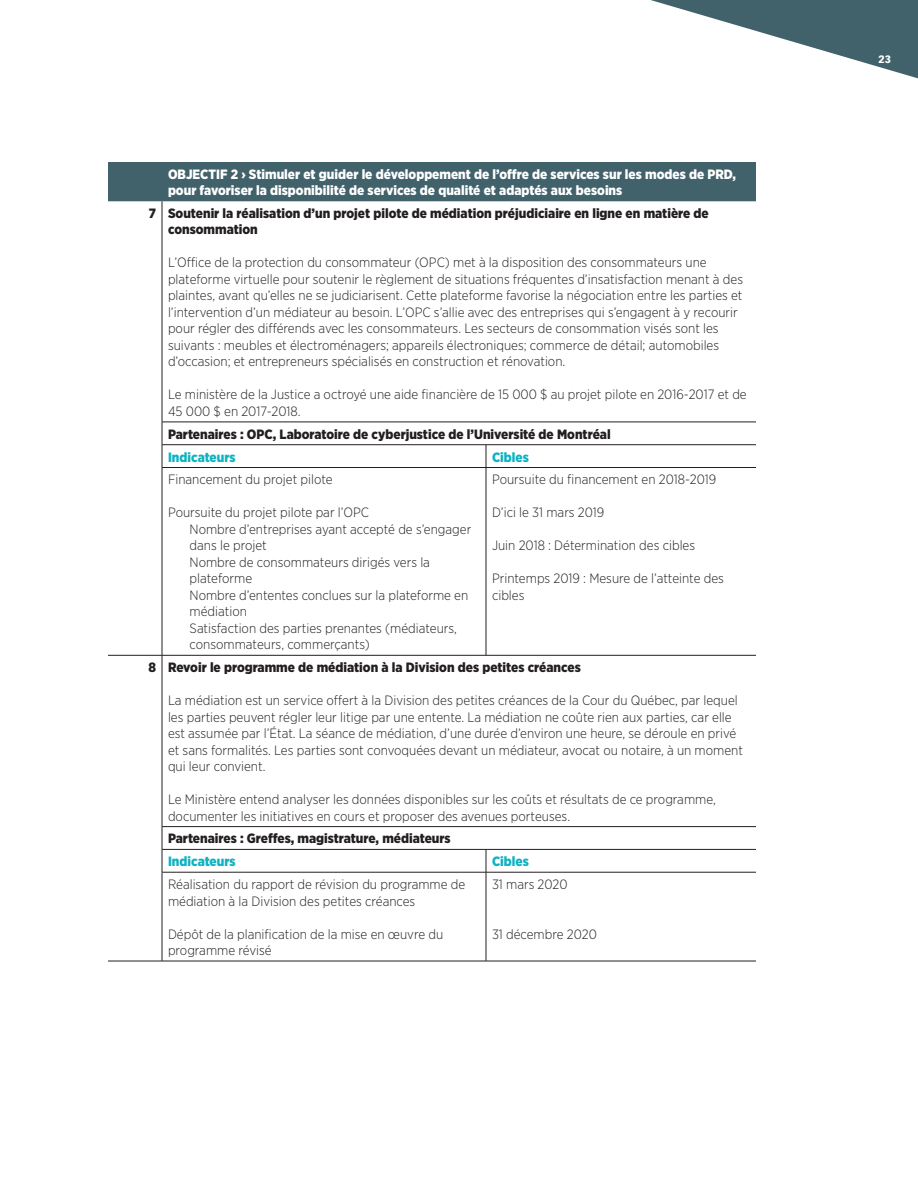
<style>
.page{position:relative;width:918px;height:1188px;background:#fff}
.page>*{position:absolute;margin:0;border:0;box-sizing:border-box;transform-origin:0 0}
.Tablo-p{font:300 13.5px/16.5px "Gotham Narrow";color:#231f20}
.Tablo-H{font:900 13.5px/16.5px "Gotham Narrow";color:#231f20}
.Tablo-pp{font:300 13.5px/16.5px "Gotham Narrow";color:#231f20}
.Tablo-H-2{font:900 13.5px/16.5px "Gotham Narrow";color:#fff}
.Tablo-H-3{font:900 13.5px "Gotham Narrow";color:#0eb2c1}
.t1{font:900 10.5px "Vectora LH";color:#fff}
</style>
<div class="page">
<svg style="left:651px;top:0;width:267px;height:79px"></svg>
<div style="left:108px;top:162px;width:648px;height:39px;background:#42626b"></div>
<hr style="left:162px;top:201px;width:1px;height:221px;background:#231f20">
<hr style="left:162px;top:422px;width:324px;height:1px;background:#231f20">
<hr style="left:486px;top:422px;width:270px;height:1px;background:#231f20">
<hr style="left:162px;top:444px;width:324px;height:1px;background:#231f20">
<svg style="left:162px;top:422px;width:1px;height:45px"></svg>
<hr style="left:486px;top:444px;width:270px;height:1px;background:#231f20">
<svg style="left:486px;top:445px;width:1px;height:22px"></svg>
<hr style="left:162px;top:467px;width:324px;height:1px;background:#231f20">
<hr style="left:162px;top:468px;width:1px;height:187px;background:#231f20">
<hr style="left:486px;top:467px;width:270px;height:1px;background:#231f20">
<hr style="left:486px;top:468px;width:1px;height:187px;background:#231f20">
<hr style="left:162px;top:655px;width:324px;height:1px;background:#231f20">
<hr style="left:162px;top:655px;width:1px;height:171px;background:#231f20">
<hr style="left:486px;top:655px;width:270px;height:1px;background:#231f20">
<hr style="left:162px;top:826px;width:324px;height:1px;background:#231f20">
<hr style="left:486px;top:826px;width:270px;height:1px;background:#231f20">
<hr style="left:162px;top:849px;width:324px;height:1px;background:#231f20">
<svg style="left:162px;top:827px;width:1px;height:45px"></svg>
<hr style="left:486px;top:849px;width:270px;height:1px;background:#231f20">
<svg style="left:486px;top:850px;width:1px;height:22px"></svg>
<hr style="left:162px;top:872px;width:324px;height:1px;background:#231f20">
<hr style="left:162px;top:872px;width:1px;height:89px;background:#231f20">
<hr style="left:486px;top:872px;width:270px;height:1px;background:#231f20">
<hr style="left:486px;top:872px;width:1px;height:89px;background:#231f20">
<hr style="left:108px;top:961px;width:54px;height:1px;background:#231f20">
<hr style="left:162px;top:961px;width:324px;height:1px;background:#231f20">
<hr style="left:486px;top:961px;width:270px;height:1px;background:#231f20">
<hr style="left:108px;top:655px;width:54px;height:1px;background:#231f20">
<p class="Tablo-H-2" style="left:168px;top:166px;width:570px">OBJECTIF 2 › Stimuler et guider le développement de l’offre de services sur les modes de PRD, pour favoriser la disponibilité de services de qualité et adaptés aux besoins</p>
<p class="Tablo-H" style="left:149px;top:205px;width:9px">7</p>
<p class="Tablo-H" style="left:168px;top:205px;width:542px">Soutenir la réalisation d’un projet pilote de médiation préjudiciaire en ligne en matière de consommation</p>
<p class="Tablo-p" style="left:168px;top:254px;width:577px">L’Office de la protection du consommateur (OPC) met à la disposition des consommateurs une plateforme virtuelle pour soutenir le règlement de situations fréquentes d’insatisfaction menant à des plaintes, avant qu’elles ne se judiciarisent. Cette plateforme favorise la négociation entre les parties et l’intervention d’un médiateur au besoin. L’OPC s’allie avec des entreprises qui s’engagent à y recourir pour régler des différends avec les consommateurs. Les secteurs de consommation visés sont les suivants : meubles et électroménagers; appareils électroniques; commerce de détail; automobiles d’occasion; et entrepreneurs spécialisés en construction et rénovation.</p>
<p class="Tablo-p" style="left:168px;top:386px;width:580px">Le ministère de la Justice a octroyé une aide financière de 15 000 $ au projet pilote en 2016-2017 et de<br>45 000 $ en 2017-2018.</p>
<p class="Tablo-H" style="left:168px;top:426px;width:444px">Partenaires : OPC, Laboratoire de cyberjustice de l’Université de Montréal</p>
<p class="Tablo-H-3" style="left:168px;top:448px;width:69px">Indicateurs</p>
<p class="Tablo-H-3" style="left:492px;top:448px;width:38px">Cibles</p>
<p class="Tablo-p" style="left:168px;top:471px;width:166px">Financement du projet pilote</p>
<p class="Tablo-p" style="left:168px;top:504px;width:203px">Poursuite du projet pilote par l’OPC</p>
<p class="Tablo-pp" style="left:190px;top:520px;width:283px">Nombre d’entreprises ayant accepté de s’engager dans le projet</p>
<p class="Tablo-pp" style="left:190px;top:553px;width:242px">Nombre de consommateurs dirigés vers la plateforme</p>
<p class="Tablo-pp" style="left:190px;top:586px;width:280px">Nombre d’ententes conclues sur la plateforme en médiation</p>
<p class="Tablo-pp" style="left:190px;top:619px;width:269px">Satisfaction des parties prenantes (médiateurs, consommateurs, commerçants)</p>
<p class="Tablo-p" style="left:492px;top:471px;width:226px">Poursuite du financement en 2018-2019</p>
<p class="Tablo-p" style="left:492px;top:504px;width:114px">D’ici le 31 mars 2019</p>
<p class="Tablo-p" style="left:492px;top:537px;width:205px">Juin 2018 : Détermination des cibles</p>
<p class="Tablo-p" style="left:492px;top:570px;width:233px">Printemps 2019 : Mesure de l’atteinte des cibles</p>
<p class="Tablo-H" style="left:148px;top:659px;width:9px">8</p>
<p class="Tablo-H" style="left:168px;top:659px;width:414px">Revoir le programme de médiation à la Division des petites créances</p>
<p class="Tablo-p" style="left:168px;top:692px;width:577px">La médiation est un service offert à la Division des petites créances de la Cour du Québec, par lequel les parties peuvent régler leur litige par une entente. La médiation ne coûte rien aux parties, car elle est assumée par l’État. La séance de médiation, d’une durée d’environ une heure, se déroule en privé et sans formalités. Les parties sont convoquées devant un médiateur, avocat ou notaire, à un moment qui leur convient.</p>
<p class="Tablo-p" style="left:168px;top:791px;width:549px">Le Ministère entend analyser les données disponibles sur les coûts et résultats de ce programme, documenter les initiatives en cours et proposer des avenues porteuses.</p>
<p class="Tablo-H" style="left:168px;top:830px;width:284px">Partenaires : Greffes, magistrature, médiateurs</p>
<p class="Tablo-H-3" style="left:168px;top:853px;width:69px">Indicateurs</p>
<p class="Tablo-H-3" style="left:492px;top:853px;width:38px">Cibles</p>
<p class="Tablo-p" style="left:168px;top:876px;width:299px">Réalisation du rapport de révision du programme de médiation à la Division des petites créances</p>
<p class="Tablo-p" style="left:168px;top:925px;width:277px">Dépôt de la planification de la mise en œuvre du programme révisé</p>
<p class="Tablo-p" style="left:492px;top:876px;width:77px">31 mars 2020</p>
<p class="Tablo-p" style="left:492px;top:925px;width:106px">31 décembre 2020</p>
<p class="t1" style="left:879px;top:53px;width:14px">23</p>
</div>
